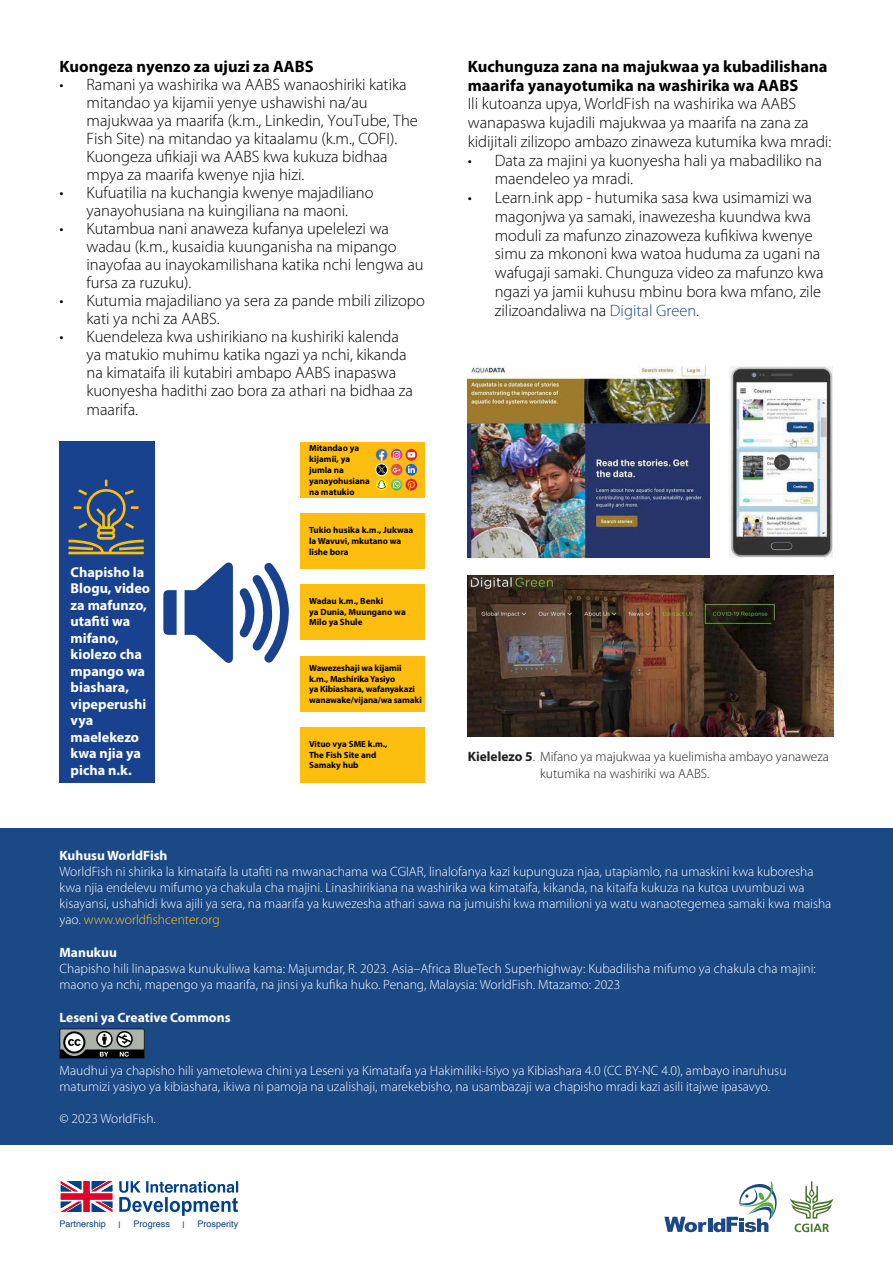
<style>
.page{position:relative;width:893px;height:1263px;background:#fff}
.page>*{position:absolute;margin:0;border:0;box-sizing:border-box;transform-origin:0 0}
.t1{font:300 16.5px/18px "Myriad Pro";color:#000}
.t2{font:700 16.5px/18.8px "Myriad Pro";color:#000}
.t3{font:700 14.25px/16.5px "Myriad Pro";color:#fff}
.t4{font:300 13.5px/16.2px "Myriad Pro";color:#fff}
.t5{font:300 13.5px/16.2px "Myriad Pro";color:#221f1f}
.t6{font:700 13.5px "Myriad Pro";color:#fff}
.t7{font:9.15px "Helvetica";color:#004289}
.t8{font:700 9px/10.8px "Myriad Pro";color:#000}
.s1{color:#1b4985}
.s2{font-weight:700}
.s3{color:#ffc425}
</style>
<div class="page">
<img style="left:468px;top:576px;width:365px;height:160px">
<div style="left:0;top:828px;width:893px;height:316px;background:#1b4985"></div>
<svg style="left:60px;top:1028px;width:85px;height:30px;background:#707473"></svg>
<img style="left:468px;top:366px;width:242px;height:192px">
<img style="left:729px;top:366px;width:103px;height:192px">
<svg style="left:61px;top:1181px;width:51px;height:31px"></svg>
<svg style="left:119px;top:1181px;width:119px;height:35px"></svg>
<svg style="left:790px;top:1181px;width:43px;height:51px"></svg>
<hr style="left:708px;top:1218px;width:4px;height:14px;background:#1b4985">
<svg style="left:664px;top:1217px;width:43px;height:15px"></svg>
<svg style="left:713px;top:1181px;width:64px;height:51px"></svg>
<div style="left:60px;top:442px;width:95px;height:341px;background:#18428f"></div>
<div style="left:301px;top:442px;width:124px;height:55px;background:#febe10"></div>
<div style="left:301px;top:513px;width:124px;height:56px;background:#febe10"></div>
<div style="left:301px;top:585px;width:124px;height:55px;background:#febe10"></div>
<div style="left:301px;top:656px;width:124px;height:55px;background:#febe10"></div>
<div style="left:301px;top:727px;width:124px;height:56px;background:#febe10"></div>
<svg style="left:68px;top:480px;width:76px;height:74px"></svg>
<svg style="left:185px;top:562px;width:48px;height:101px"></svg>
<svg style="left:163px;top:590px;width:14px;height:45px"></svg>
<svg style="left:239px;top:562px;width:50px;height:101px"></svg>
<div style="left:376px;top:479px;width:11px;height:12px;background:#f6eb00;border-radius:50%"></div>
<svg style="left:377px;top:479px;width:40px;height:12px"></svg>
<svg style="left:406px;top:449px;width:11px;height:12px"></svg>
<svg style="left:406px;top:464px;width:11px;height:12px"></svg>
<div style="left:376px;top:464px;width:11px;height:12px;border:1px solid #fff;border-radius:50%"></div>
<svg style="left:391px;top:464px;width:11px;height:12px"></svg>
<svg style="left:376px;top:449px;width:39px;height:24px"></svg>
<p class="t2" style="left:60px;top:56px;width:256px">Kuongeza nyenzo za ujuzi za AABS</p>
<p class="t1" style="left:87px;top:76px;width:333px;text-indent:-27px">• Ramani ya washirika wa AABS wanaoshiriki katika mitandao ya kijamii yenye ushawishi na/au majukwaa ya maarifa (k.m., Linkedin, YouTube, The Fish Site) na mitandao ya kitaalamu (k.m., COFI).<br>Kuongeza ufikiaji wa AABS kwa kukuza bidhaa mpya za maarifa kwenye njia hizi.</p>
<p class="t1" style="left:60px;top:184px;width:316px;text-align:center">• Kufuatilia na kuchangia kwenye majadiliano yanayohusiana na kuingiliana na maoni.</p>
<p class="t1" style="left:87px;top:220px;width:339px;text-indent:-27px">• Kutambua nani anaweza kufanya upelelezi wa wadau (k.m., kusaidia kuunganisha na mipango inayofaa au inayokamilishana katika nchi lengwa au fursa za ruzuku).</p>
<p class="t1" style="left:87px;top:292px;width:340px;text-indent:-27px">• Kutumia majadiliano ya sera za pande mbili zilizopo kati ya nchi za AABS.</p>
<p class="t1" style="left:87px;top:328px;width:328px;text-indent:-27px">• Kuendeleza kwa ushirikiano na kushiriki kalenda ya matukio muhimu katika ngazi ya nchi, kikanda na kimataifa ili kutabiri ambapo AABS inapaswa kuonyesha hadithi zao bora za athari na bidhaa za maarifa.</p>
<p class="t3" style="left:71px;top:563px;width:81px">Chapisho la<br>Blogu, video za mafunzo, utafiti wa mifano, kiolezo cha mpango wa biashara, vipeperushi vya maelekezo kwa njia ya picha n.k.</p>
<p class="t8" style="left:309px;top:443px;width:62px">Mitandao ya kijamii, ya jumla na yanayohusiana na matukio</p>
<p class="t8" style="left:309px;top:524px;width:106px">Tukio husika k.m., Jukwaa la Wavuvi, mkutano wa lishe bora</p>
<p class="t8" style="left:309px;top:595px;width:98px">Wadau k.m., Benki<br>ya Dunia, Muungano wa<br>Milo ya Shule</p>
<p class="t8" style="left:309px;top:662px;width:114px">Wawezeshaji wa kijamii k.m., Mashirika Yasiyo<br>ya Kibiashara, wafanyakazi wanawake/vijana/wa samaki</p>
<p class="t8" style="left:309px;top:738px;width:80px">Vituo vya SME k.m.,<br>The Fish Site and<br>Samaky hub</p>
<p class="t2" style="left:468px;top:56px;width:361px">Kuchunguza zana na majukwaa ya kubadilishana maarifa yanayotumika na washirika wa AABS</p>
<p class="t1" style="left:468px;top:95px;width:365px;line-height:18.8px">Ili kutoanza upya, WorldFish na washirika wa AABS wanapaswa kujadili majukwaa ya maarifa na zana za kidijitali zilizopo ambazo zinaweza kutumika kwa mradi:</p>
<p class="t1" style="left:495px;top:151px;width:329px;line-height:18.8px;text-indent:-27px">• Data za majini ya kuonyesha hali ya mabadiliko na maendeleo ya mradi.</p>
<p class="t1" style="left:495px;top:189px;width:330px;line-height:18.8px;text-indent:-27px">• Learn.ink app - hutumika sasa kwa usimamizi wa magonjwa ya samaki, inawezesha kuundwa kwa moduli za mafunzo zinazoweza kufikiwa kwenye simu za mkononi kwa watoa huduma za ugani na wafugaji samaki. Chunguza video za mafunzo kwa ngazi ya jamii kuhusu mbinu bora kwa mfano, zile zilizoandaliwa na <span class="s1">Digital Green</span>.</p>
<p class="t5" style="left:540px;top:749px;width:291px;text-indent:-72px"><span class="s2">Kielelezo 5</span>. Mifano ya majukwaa ya kuelimisha ambayo yanaweza kutumika na washiriki wa AABS.</p>
<p class="t6" style="left:60px;top:846px;width:110px">Kuhusu WorldFish</p>
<p class="t4" style="left:60px;top:863px;width:773px">WorldFish ni shirika la kimataifa la utafiti na mwanachama wa CGIAR, linalofanya kazi kupunguza njaa, utapiamlo, na umaskini kwa kuboresha kwa njia endelevu mifumo ya chakula cha majini. Linashirikiana na washirika wa kimataifa, kikanda, na kitaifa kukuza na kutoa uvumbuzi wa kisayansi, ushahidi kwa ajili ya sera, na maarifa ya kuwezesha athari sawa na jumuishi kwa mamilioni ya watu wanaotegemea samaki kwa maisha yao. <span class="s3">www.worldfishcenter.org</span></p>
<p class="t6" style="left:60px;top:943px;width:59px">Manukuu</p>
<p class="t4" style="left:60px;top:961px;width:758px">Chapisho hili linapaswa kunukuliwa kama: Majumdar, R. 2023. Asia–Africa BlueTech Superhighway: Kubadilisha mifumo ya chakula cha majini: maono ya nchi, mapengo ya maarifa, na jinsi ya kufika huko. Penang, Malaysia: WorldFish. Mtazamo: 2023</p>
<p class="t6" style="left:60px;top:1008px;width:173px">Leseni ya Creative Commons</p>
<p class="t4" style="left:60px;top:1062px;width:728px">Maudhui ya chapisho hili yametolewa chini ya Leseni ya Kimataifa ya Hakimiliki-Isiyo ya Kibiashara 4.0 (CC BY-NC 4.0), ambayo inaruhusu matumizi yasiyo ya kibiashara, ikiwa ni pamoja na uzalishaji, marekebisho, na usambazaji wa chapisho mradi kazi asili itajwe ipasavyo.</p>
<p class="t4" style="left:60px;top:1111px;width:98px">© 2023 WorldFish.</p>
<p class="t7" style="left:60px;top:1216px;width:48px">Partnership</p>
<p class="t7" style="left:119px;top:1217px;width:4px">|</p>
<p class="t7" style="left:134px;top:1216px;width:38px">Progress</p>
<p class="t7" style="left:182px;top:1217px;width:4px">|</p>
<p class="t7" style="left:197px;top:1216px;width:42px">Prosperity</p>
</div>
